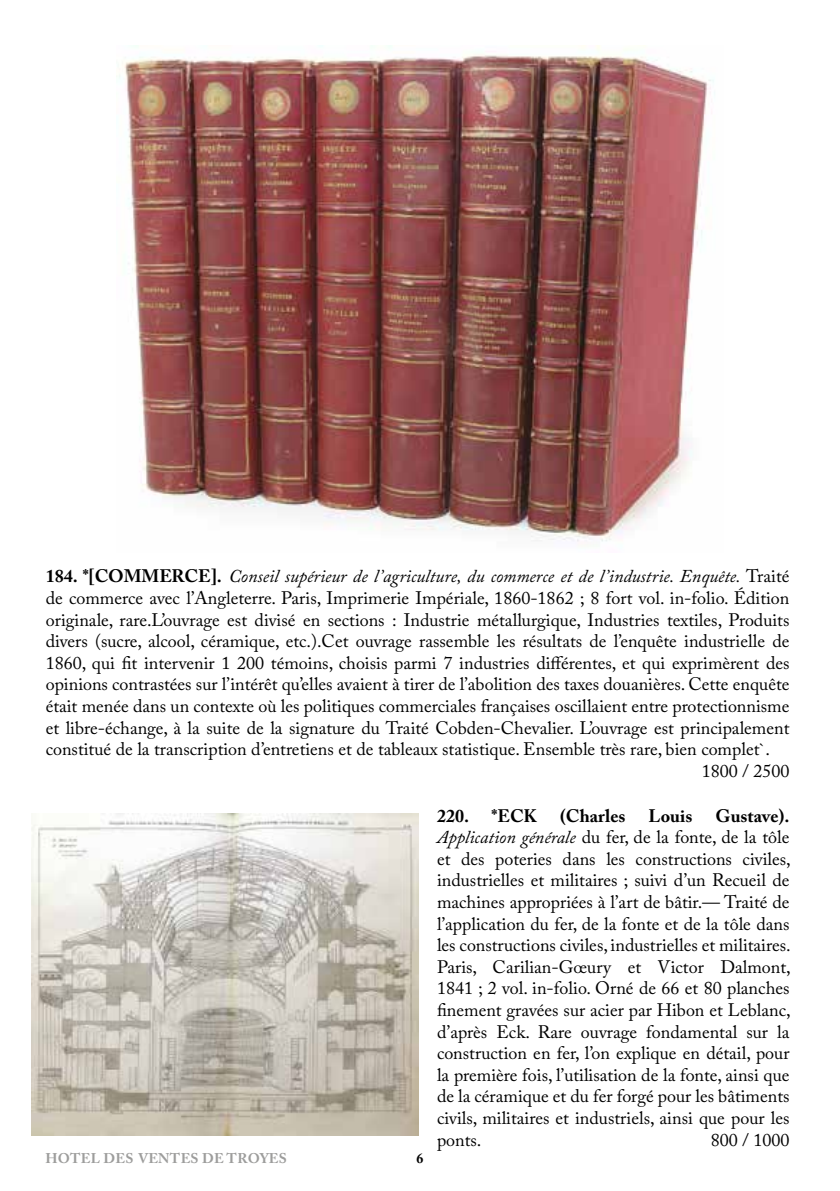
<style>
.page{position:relative;width:840px;height:1191px;background:#fff}
.page>*{position:absolute;margin:0;border:0;box-sizing:border-box;transform-origin:0 0}
.t1{font:18px/21.6px "Adobe Caslon Pro";color:#000;text-align:justify}
.t2{font:italic 18px "Adobe Caslon Pro";color:#000}
.t3{font:700 18px "Adobe Caslon Pro";color:#000}
.t4{font:700 14px "Adobe Caslon Pro";letter-spacing:.02em;color:#9d9d9c}
.t5{font:700 14px "Adobe Caslon Pro";color:#000}
.s1{font-weight:700;font-style:normal}
.s2{font-style:normal}
.s3{font-weight:700}
.s4{font-style:italic}
</style>
<div class="page">
<img style="left:32px;top:813px;width:386px;height:322px">
<img style="left:119px;top:45px;width:596px;height:497px">
<p class="t2" style="left:46px;top:565px;width:744px"><span class="s1">184. *[COMMERCE].</span> Conseil supérieur de l’agriculture, du commerce et de l’industrie. Enquête. <span class="s2">Traité</span></p>
<p class="t1" style="left:46px;top:587px;width:744px">de commerce avec l’Angleterre. Paris, Imprimerie Impériale, 1860-1862 ; 8 fort vol. in-folio. Édition</p>
<p class="t1" style="left:46px;top:608px;width:744px">originale, rare.L’ouvrage est divisé en sections : Industrie métallurgique, Industries textiles, Produits</p>
<p class="t1" style="left:46px;top:630px;width:744px">divers (sucre, alcool, céramique, etc.).Cet ouvrage rassemble les résultats de l’enquête industrielle de</p>
<p class="t1" style="left:46px;top:652px;width:744px">1860, qui fit intervenir 1 200 témoins, choisis parmi 7 industries différentes, et qui exprimèrent des</p>
<p class="t1" style="left:46px;top:673px;width:744px">opinions contrastées sur l’intérêt qu’elles avaient à tirer de l’abolition des taxes douanières. Cette enquête</p>
<p class="t1" style="left:46px;top:695px;width:744px">était menée dans un contexte où les politiques commerciales françaises oscillaient entre protectionnisme</p>
<p class="t1" style="left:46px;top:716px;width:744px">et libre-échange, à la suite de la signature du Traité Cobden-Chevalier. L’ouvrage est principalement</p>
<p class="t1" style="left:46px;top:738px;width:725px">constitué de la transcription d’entretiens et de tableaux statistique. Ensemble très rare, bien complet`.</p>
<p class="t1" style="left:701px;top:760px;width:89px">1800 / 2500</p>
<p class="t4" style="left:45px;top:1149px;width:243px">HOTEL DES VENTES DE TROYES</p>
<p class="t5" style="left:416px;top:1149px;width:8px">6</p>
<p class="t1" style="left:437px;top:804px;width:355px;text-indent:278px"><span class="s3">Gustave).<br></span><span class="s4">Application générale</span> du fer, de la fonte, de la tôle et des poteries dans les constructions civiles, industrielles et militaires ; suivi d’un Recueil de machines appropriées à l’art de bâtir.— Traité de l’application du fer, de la fonte et de la tôle dans les constructions civiles, industrielles et militaires.<br>Paris, Carilian-Gœury et Victor Dalmont, 1841 ; 2 vol. in-folio. Orné de 66 et 80 planches finement gravées sur acier par Hibon et Leblanc, d’après Eck. Rare ouvrage fondamental sur la construction en fer, l’on explique en détail, pour la première fois, l’utilisation de la fonte, ainsi que de la céramique et du fer forgé pour les bâtiments civils, militaires et industriels, ainsi que pour les ponts.</p>
<p class="t3" style="left:437px;top:804px;width:34px">220.</p>
<p class="t3" style="left:491px;top:804px;width:47px">*ECK</p>
<p class="t3" style="left:559px;top:804px;width:67px">(Charles</p>
<p class="t3" style="left:648px;top:804px;width:45px">Louis</p>
<p class="t1" style="left:710px;top:1128px;width:80px">800 / 1000</p>
</div>
